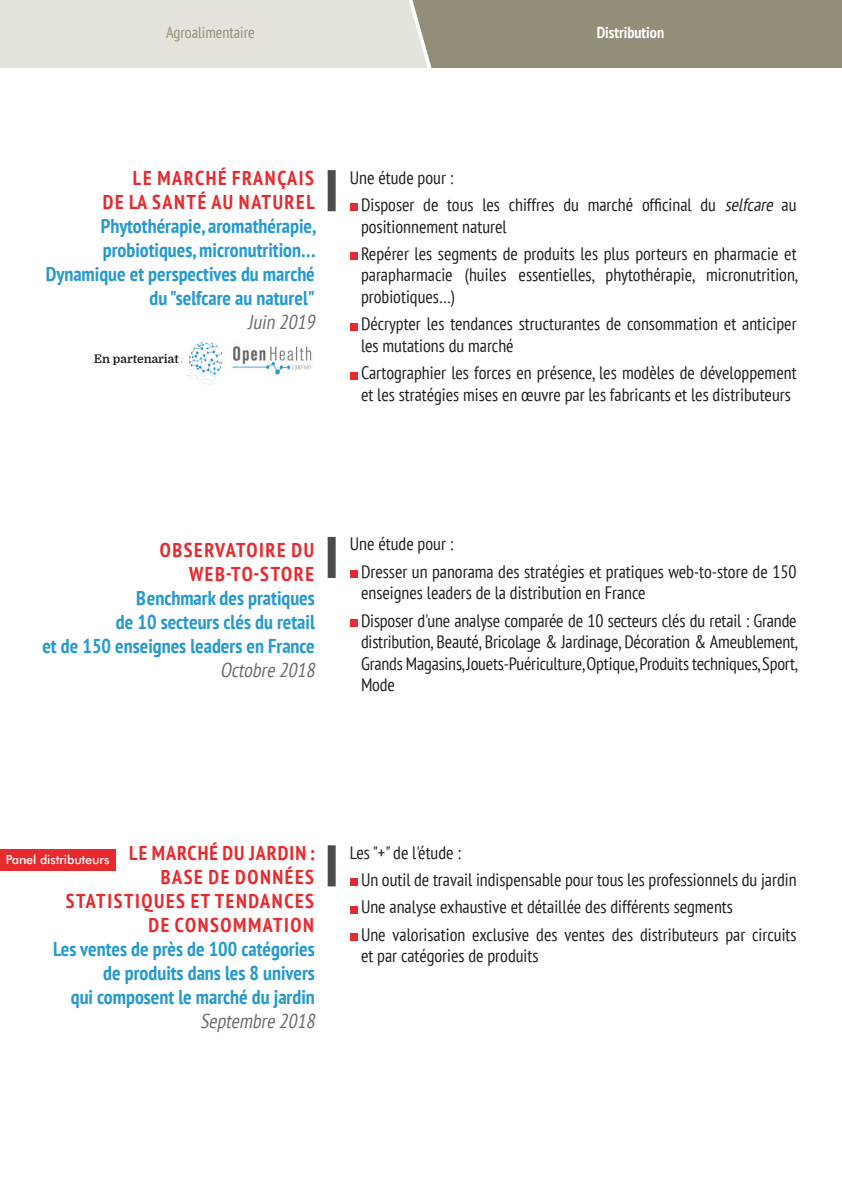
<style>
.page{position:relative;width:842px;height:1191px;background:#fff}
.page>*{position:absolute;margin:0;border:0;box-sizing:border-box;transform-origin:0 0}
.t1{font:700 condensed 20px/24px "PT Sans";color:#2699cd;text-align:right}
.t2{font:700 condensed 20px/24px "PT Sans";letter-spacing:.08em;color:#e72a2e;text-align:right}
.t3{font:italic condensed 20px "PT Sans";color:#6c6d70}
.t4{font:condensed 18px/21.6px "PT Sans";color:#231f20}
.t5{font:condensed 16px "PT Sans";color:#938e79}
.t6{font:700 condensed 16px "PT Sans";color:#fff}
.t7{font:500 12.6px "Futura BT";letter-spacing:-.01em;color:#fff}
.t8{font:700 12px "Domine";color:#231f20}
.s1{font-style:italic}
.s2{color:#e72a2e}
</style>
<div class="page">
<svg style="left:0;top:0;width:842px;height:68px;background:#bbb8aa"></svg>
<div style="left:350px;top:570px;width:7px;height:7px;background:#e72a2e"></div>
<div style="left:350px;top:619px;width:7px;height:7px;background:#e72a2e"></div>
<div style="left:328px;top:537px;width:8px;height:41px;background:#4b4c4d"></div>
<div style="left:350px;top:203px;width:7px;height:8px;background:#e72a2e"></div>
<div style="left:350px;top:252px;width:7px;height:8px;background:#e72a2e"></div>
<div style="left:350px;top:323px;width:7px;height:7px;background:#e72a2e"></div>
<div style="left:350px;top:372px;width:7px;height:7px;background:#e72a2e"></div>
<div style="left:328px;top:170px;width:8px;height:41px;background:#4b4c4d"></div>
<img style="left:187px;top:342px;width:125px;height:43px">
<div style="left:350px;top:878px;width:7px;height:8px;background:#e72a2e"></div>
<div style="left:350px;top:906px;width:7px;height:7px;background:#e72a2e"></div>
<div style="left:350px;top:933px;width:7px;height:7px;background:#e72a2e"></div>
<div style="left:328px;top:845px;width:8px;height:41px;background:#4b4c4d"></div>
<div style="left:0;top:849px;width:115px;height:21px;background:#e72a2e"></div>
<p class="t5" style="left:166px;top:22px;width:90px">Agroalimentaire</p>
<p class="t6" style="left:597px;top:21px;width:69px">Distribution</p>
<p class="t2" style="left:103px;top:166px;width:214px">LE MARCHÉ FRANÇAIS<br>DE LA SANTÉ AU NATUREL</p>
<p class="t1" style="left:46px;top:214px;width:272px">Phytothérapie, aromathérapie, probiotiques, micronutrition…<br>Dynamique et perspectives du marché du "selfcare au naturel"</p>
<p class="t3" style="left:248px;top:309px;width:73px">Juin 2019</p>
<p class="t8" style="left:94px;top:352px;width:116px">En partenariat avec</p>
<p class="t4" style="left:350px;top:166px;width:105px">Une étude pour :</p>
<p class="t4" style="left:361px;top:193px;width:437px">Disposer de tous les chiffres du marché officinal du <span class="s1">selfcare</span> au positionnement naturel</p>
<p class="t4" style="left:361px;top:242px;width:438px;text-align:justify">Repérer les segments de produits les plus porteurs en pharmacie et parapharmacie (huiles essentielles, phytothérapie, micronutrition, probiotiques…)</p>
<p class="t4" style="left:361px;top:313px;width:437px">Décrypter les tendances structurantes de consommation et anticiper les mutations du marché</p>
<p class="t4" style="left:361px;top:362px;width:437px">Cartographier les forces en présence, les modèles de développement et les stratégies mises en œuvre par les fabricants et les distributeurs</p>
<p class="t2" style="left:160px;top:538px;width:156px">OBSERVATOIRE DU<br>WEB-TO-STORE</p>
<p class="t1" style="left:42px;top:586px;width:274px">Benchmark des pratiques<br>de 10 secteurs clés du retail<br>et de 150 enseignes leaders en France</p>
<p class="t3" style="left:220px;top:657px;width:101px">Octobre 2018</p>
<p class="t4" style="left:350px;top:533px;width:105px">Une étude pour :</p>
<p class="t4" style="left:361px;top:560px;width:437px">Dresser un panorama des stratégies et pratiques web-to-store de 150 enseignes leaders de la distribution en France</p>
<p class="t4" style="left:361px;top:609px;width:438px;text-align:justify">Disposer d'une analyse comparée de 10 secteurs clés du retail : Grande distribution, Beauté, Bricolage &amp; Jardinage, Décoration &amp; Ameublement, Grands Magasins, Jouets-Puériculture, Optique, Produits techniques, Sport, Mode</p>
<p class="t1" style="left:53px;top:840px;width:263px"><span class="s2">LE MARCHÉ DU JARDIN :<br>BASE DE DONNÉES<br>STATISTIQUES ET TENDANCES<br>DE CONSOMMATION<br></span>Les ventes de près de 100 catégories de produits dans les 8 univers<br>qui composent le marché du jardin</p>
<p class="t3" style="left:200px;top:1008px;width:121px">Septembre 2018</p>
<p class="t7" style="left:6px;top:852px;width:105px">Panel distributeurs</p>
<p class="t4" style="left:350px;top:841px;width:113px">Les "+" de l'étude :</p>
<p class="t4" style="left:361px;top:868px;width:437px">Un outil de travail indispensable pour tous les professionnels du jardin</p>
<p class="t4" style="left:361px;top:896px;width:373px">Une analyse exhaustive et détaillée des différents segments</p>
<p class="t4" style="left:361px;top:923px;width:437px">Une valorisation exclusive des ventes des distributeurs par circuits et par catégories de produits</p>
</div>
